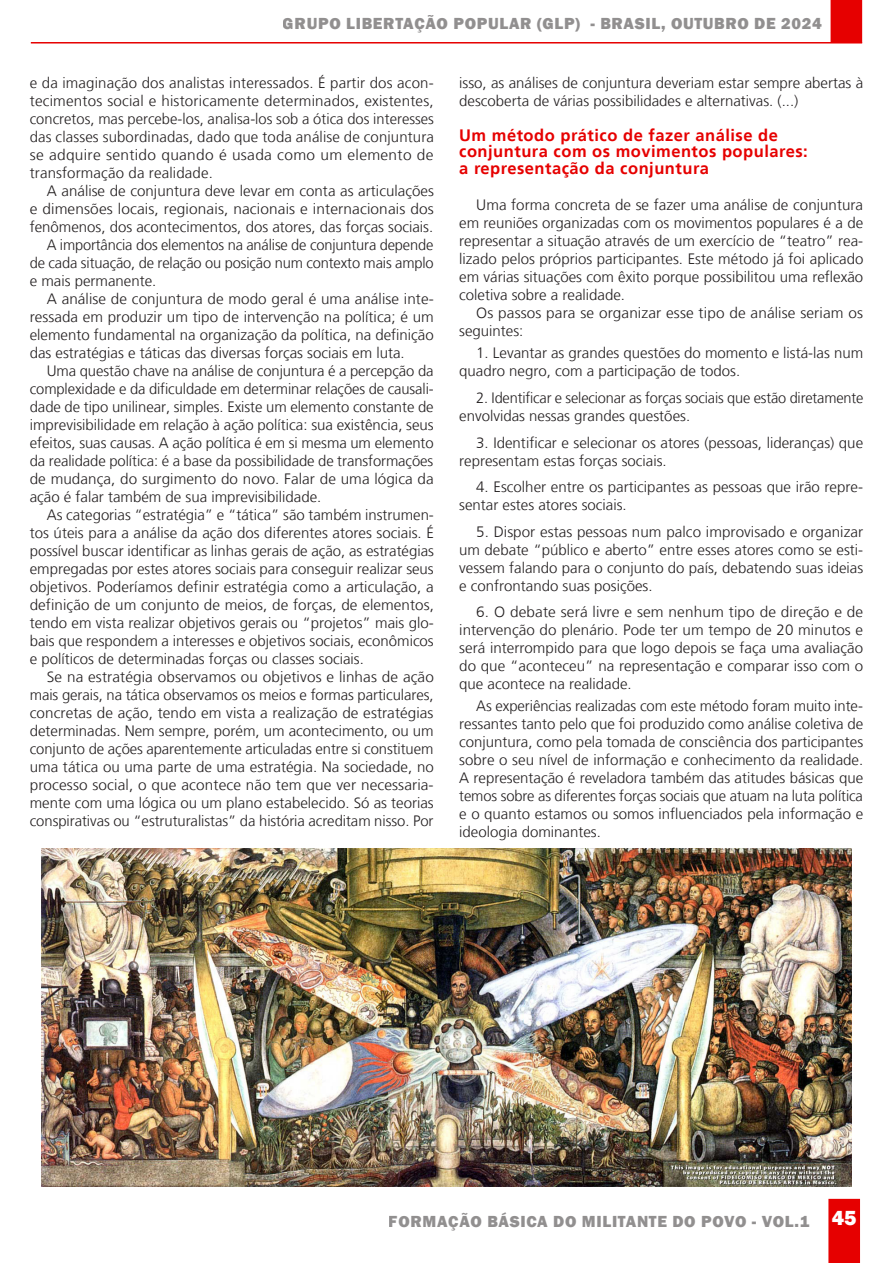
<style>
.page{position:relative;width:893px;height:1263px;background:#fff}
.page>*{position:absolute;margin:0;border:0;box-sizing:border-box;transform-origin:0 0}
.Subtítulo__11{font:700 16.5px/16.8px "Frutiger LT";letter-spacing:.03em;color:#e60000}
.t1{font:800 16.5px "Franklin Gothic";letter-spacing:.04em;color:#231f20}
.Miolo__10{font:300 15px/18px "Frutiger LT";color:#231f20;text-align:justify}
.s1{font-size:21px;color:#fff}
</style>
<div class="page">
<div style="left:828px;top:1199px;width:32px;height:64px;background:#e60000"></div>
<svg style="left:831px;top:0;width:31px;height:42px"></svg>
<hr style="left:31px;top:42px;width:831px;height:2px;background:#e60000">
<img style="left:42px;top:849px;width:809px;height:337px">
<p class="t1" style="left:283px;top:13px;width:541px">GRUPO LIBERTAÇÃO POPULAR (GLP) - BRASIL, OUTUBRO DE 2024</p>
<p class="Miolo__10" style="left:30px;top:74px;width:406px">e da imaginação dos analistas interessados. É partir dos acon&shy;tecimentos social e historicamente determinados, existentes, concretos, mas percebe-los, analisa-los sob a ótica dos interesses das classes subordinadas, dado que toda análise de conjuntura se adquire sentido quando é usada como um elemento de transformação da realidade.</p>
<p class="Miolo__10" style="left:30px;top:182px;width:406px;text-indent:17px">A análise de conjuntura deve levar em conta as articulações e dimensões locais, regionais, nacionais e internacionais dos fenômenos, dos acontecimentos, dos atores, das forças sociais.</p>
<p class="Miolo__10" style="left:30px;top:236px;width:405px;text-indent:17px">A importância dos elementos na análise de conjuntura depende de cada situação, de relação ou posição num contexto mais amplo e mais permanente.</p>
<p class="Miolo__10" style="left:30px;top:290px;width:406px;text-indent:17px">A análise de conjuntura de modo geral é uma análise inte&shy;ressada em produzir um tipo de intervenção na política; é um elemento fundamental na organização da política, na definição das estratégias e táticas das diversas forças sociais em luta.</p>
<p class="Miolo__10" style="left:30px;top:362px;width:406px;text-indent:17px">Uma questão chave na análise de conjuntura é a percepção da complexidade e da dificuldade em determinar relações de causali&shy;dade de tipo unilinear, simples. Existe um elemento constante de imprevisibilidade em relação à ação política: sua existência, seus efeitos, suas causas. A ação política é em si mesma um elemento da realidade política: é a base da possibilidade de transformações de mudança, do surgimento do novo. Falar de uma lógica da ação é falar também de sua imprevisibilidade.</p>
<p class="Miolo__10" style="left:30px;top:506px;width:406px;text-indent:17px">As categorias “estratégia” e “tática” são também instrumen&shy;tos úteis para a análise da ação dos diferentes atores sociais. É possível buscar identificar as linhas gerais de ação, as estratégias empregadas por estes atores sociais para conseguir realizar seus objetivos. Poderíamos definir estratégia como a articulação, a definição de um conjunto de meios, de forças, de elementos, tendo em vista realizar objetivos gerais ou “projetos” mais glo&shy;bais que respondem a interesses e objetivos sociais, econômicos e políticos de determinadas forças ou classes sociais.</p>
<p class="Miolo__10" style="left:30px;top:668px;width:406px;text-indent:17px">Se na estratégia observamos ou objetivos e linhas de ação mais gerais, na tática observamos os meios e formas particulares, concretas de ação, tendo em vista a realização de estratégias determinadas. Nem sempre, porém, um acontecimento, ou um conjunto de ações aparentemente articuladas entre si constituem uma tática ou uma parte de uma estratégia. Na sociedade, no processo social, o que acontece não tem que ver necessaria&shy;mente com uma lógica ou um plano estabelecido. Só as teorias conspirativas ou “estruturalistas” da história acreditam nisso. Por</p>
<p class="Miolo__10" style="left:459px;top:74px;width:405px">isso, as análises de conjuntura deveriam estar sempre abertas à descoberta de várias possibilidades e alternativas. (...)</p>
<p class="Subtítulo__11" style="left:459px;top:127px;width:350px">Um método prático de fazer análise de conjuntura com os movimentos populares:</p>
<p class="Subtítulo__11" style="left:459px;top:160px;width:251px">a representação da conjuntura</p>
<p class="Miolo__10" style="left:459px;top:196px;width:406px;text-indent:17px">Uma forma concreta de se fazer uma análise de conjuntura em reuniões organizadas com os movimentos populares é a de representar a situação através de um exercício de “teatro” rea&shy;lizado pelos próprios participantes. Este método já foi aplicado em várias situações com êxito porque possibilitou uma reflexão coletiva sobre a realidade.</p>
<p class="Miolo__10" style="left:459px;top:304px;width:405px;text-indent:17px">Os passos para se organizar esse tipo de análise seriam os seguintes:</p>
<p class="Miolo__10" style="left:459px;top:344px;width:405px;text-indent:17px">1. Levantar as grandes questões do momento e listá-las num quadro negro, com a participação de todos.</p>
<p class="Miolo__10" style="left:459px;top:389px;width:406px;text-indent:17px">2. Identificar e selecionar as forças sociais que estão diretamente envolvidas nessas grandes questões.</p>
<p class="Miolo__10" style="left:459px;top:433px;width:405px;text-indent:17px">3. Identificar e selecionar os atores (pessoas, lideranças) que representam estas forças sociais.</p>
<p class="Miolo__10" style="left:459px;top:478px;width:405px;text-indent:17px">4. Escolher entre os participantes as pessoas que irão repre&shy;sentar estes atores sociais.</p>
<p class="Miolo__10" style="left:459px;top:522px;width:405px;text-indent:17px">5. Dispor estas pessoas num palco improvisado e organizar um debate “público e aberto” entre esses atores como se esti&shy;vessem falando para o conjunto do país, debatendo suas ideias e confrontando suas posições.</p>
<p class="Miolo__10" style="left:459px;top:603px;width:405px;text-indent:17px">6. O debate será livre e sem nenhum tipo de direção e de intervenção do plenário. Pode ter um tempo de 20 minutos e será interrompido para que logo depois se faça uma avaliação do que “aconteceu” na representação e comparar isso com o que acontece na realidade.</p>
<p class="Miolo__10" style="left:459px;top:697px;width:406px;text-indent:17px">As experiências realizadas com este método foram muito inte&shy;ressantes tanto pelo que foi produzido como análise coletiva de conjuntura, como pela tomada de consciência dos participantes sobre o seu nível de informação e conhecimento da realidade.<br>A representação é reveladora também das atitudes básicas que temos sobre as diferentes forças sociais que atuam na luta política e o quanto estamos ou somos influenciados pela informação e ideologia dominantes.</p>
<p class="t1" style="left:389px;top:1210px;width:469px">FORMAÇÃO BÁSICA DO MILITANTE DO POVO - VOL.1 <span class="s1">45</span></p>
</div>
